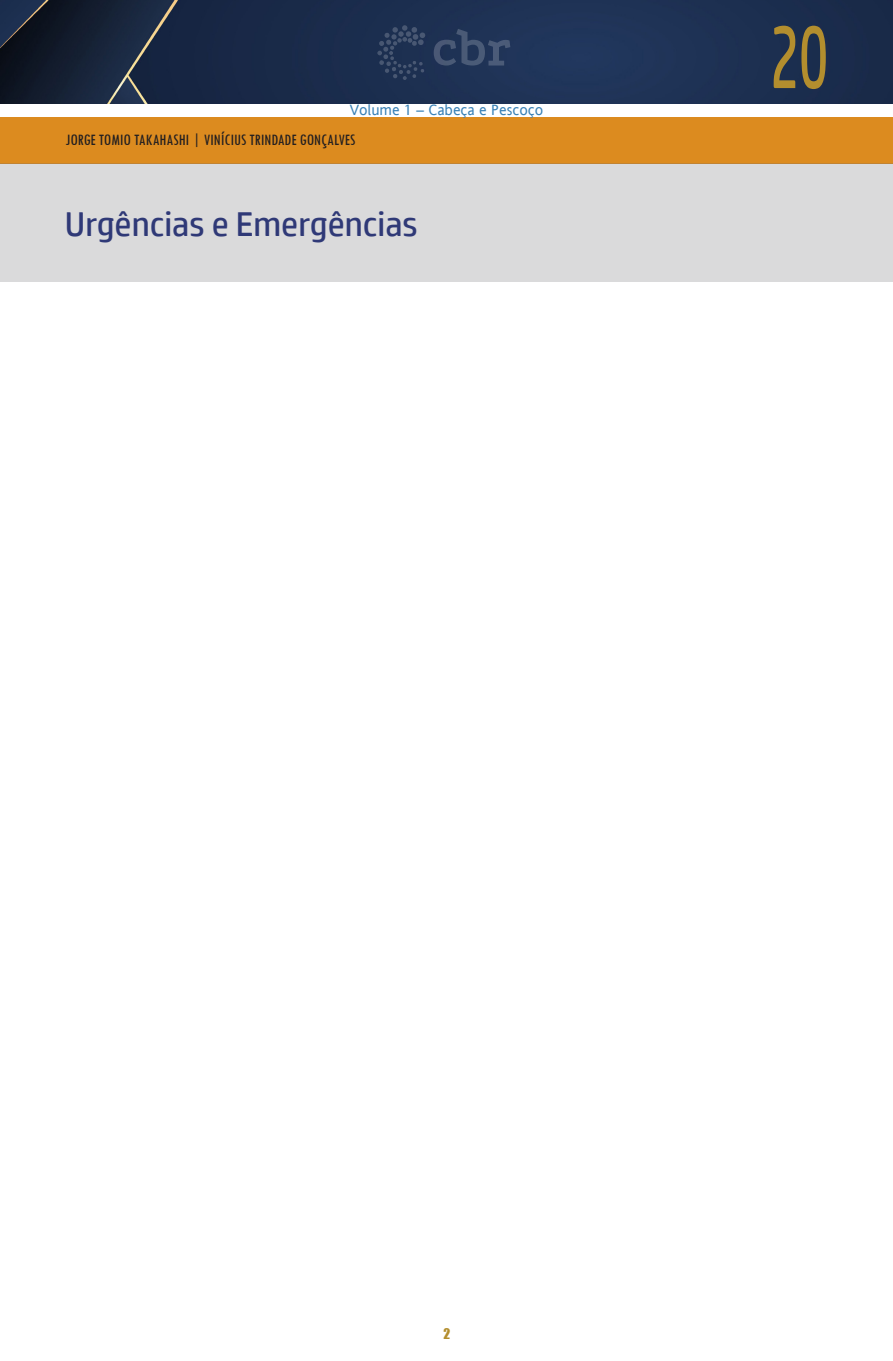
<style>
.page{position:relative;width:893px;height:1361px;background:#fff}
.page>*{position:absolute;margin:0;border:0;box-sizing:border-box;transform-origin:0 0}
.t1{font:90px "HP Simplified";color:#b38e2e;scale:.6 1}
.t2{font:34.5px "HP Simplified";color:#2f3977}
.t3{font:condensed 16.5px "Tw Cen";color:#231f20}
.t4{font:15px "Andale Sansfor VST";color:#3981b6}
.t5{font:13.5px "Impact";color:#b38e2e}
</style>
<div class="page">
<img style="left:0;top:0;width:893px;height:103px">
<div style="left:0;top:117px;width:893px;height:46px;background:#dc8b1f"></div>
<div style="left:0;top:163px;width:893px;height:119px;background:#dadadb"></div>
<svg style="left:434px;top:29px;width:76px;height:37px;background:#2e4061"></svg>
<svg style="left:377px;top:25px;width:48px;height:55px;background:#263858"></svg>
<p class="t4" style="left:350px;top:100px;width:195px">Volume 1 – Cabeça e Pescoço</p>
<p class="t3" style="left:66px;top:129px;width:291px">JORGE TOMIO TAKAHASHI | VINÍCIUS TRINDADE GONÇALVES</p>
<h2 class="t2" style="left:65px;top:204px;width:354px">Urgências e Emergências</h2>
<h1 class="t1" style="left:770px;top:5px;width:98px">20</h1>
<p class="t5" style="left:443px;top:1323px;width:8px">2</p>
</div>
